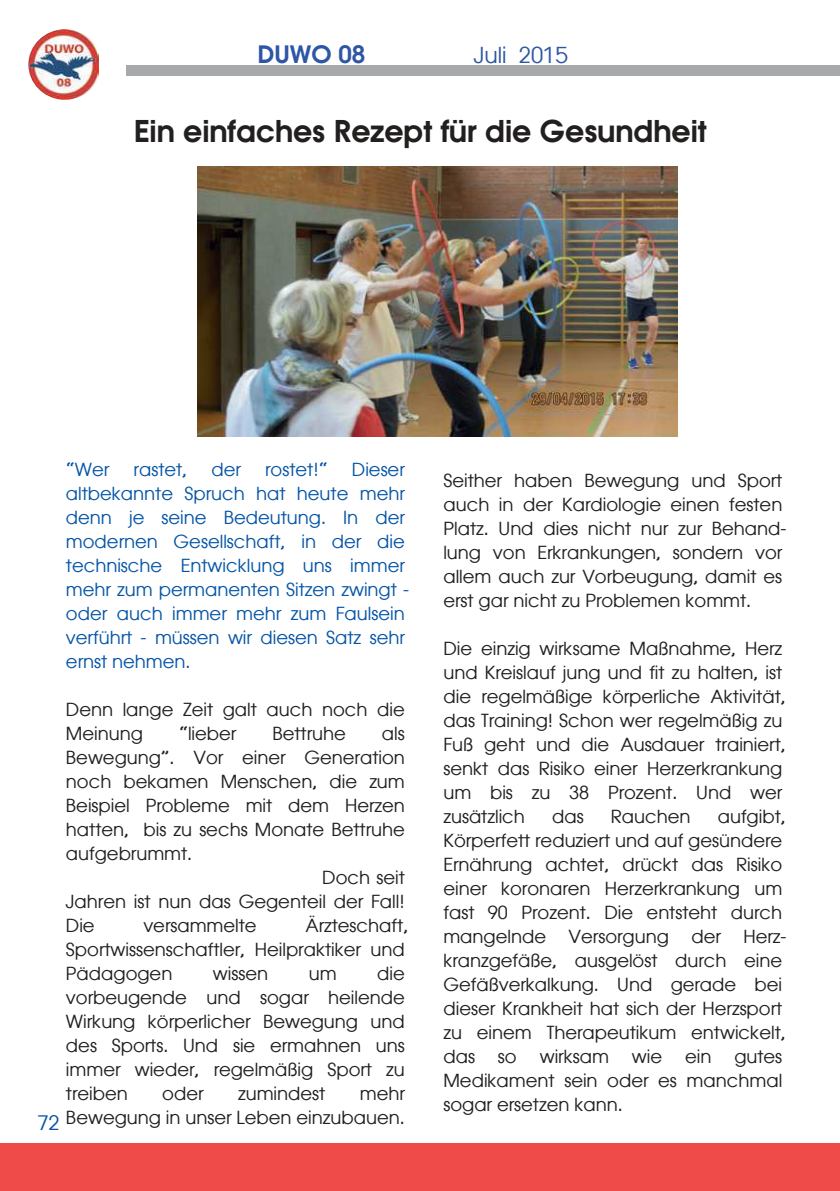
<style>
.page{position:relative;width:840px;height:1191px;background:#fff}
.page>*{position:absolute;margin:0;border:0;box-sizing:border-box;transform-origin:0 0}
.t1{font:600 30px "Atlanta";color:#221f1f}
.t2{font:600 24px "Atlanta";color:#2e56a6}
.t3{font:22px "Atlanta";color:#2e56a6}
.t4{font:20px "Atlanta";color:#0655a6}
.t5{font:18px/24px "Atlanta";color:#221f1f}
.t6{font:18px/24px "Atlanta";color:#0655a6}
</style>
<div class="page">
<img style="left:28px;top:29px;width:71px;height:71px">
<div style="left:127px;top:65px;width:712px;height:10px;background:#a7a9ab"></div>
<div style="left:0;top:1143px;width:839px;height:48px;background:#ef4b49"></div>
<img style="left:197px;top:167px;width:480px;height:269px">
<h2 class="t2" style="left:257px;top:41px;width:109px">DUWO 08</h2>
<p class="t3" style="left:473px;top:44px;width:95px">Juli 2015</p>
<h1 class="t1" style="left:134px;top:114px;width:574px">Ein einfaches Rezept für die Gesundheit</h1>
<p class="t6" style="left:66px;top:458px;width:45px">“Wer</p>
<p class="t6" style="left:133px;top:458px;width:55px">rastet,</p>
<p class="t6" style="left:211px;top:458px;width:31px">der</p>
<p class="t6" style="left:265px;top:458px;width:64px">rostet!“</p>
<p class="t6" style="left:66px;top:458px;width:344px;text-indent:286px">Dieser altbekannte Spruch hat heute mehr denn je seine Bedeutung. In der modernen Gesellschaft, in der die technische Entwicklung uns immer mehr zum permanenten Sitzen zwingt - oder auch immer mehr zum Faulsein verführt - müssen wir diesen Satz sehr ernst nehmen.</p>
<p class="t5" style="left:66px;top:698px;width:340px">Denn lange Zeit galt auch noch die<br>Meinung</p>
<p class="t5" style="left:179px;top:722px;width:59px">“lieber</p>
<p class="t5" style="left:272px;top:722px;width:75px">Bettruhe</p>
<p class="t5" style="left:382px;top:722px;width:24px">als</p>
<p class="t5" style="left:66px;top:746px;width:340px">Bewegung”. Vor einer Generation</p>
<p class="t5" style="left:66px;top:770px;width:340px">noch bekamen Menschen, die zum</p>
<p class="t5" style="left:66px;top:794px;width:340px">Beispiel Probleme mit dem Herzen</p>
<p class="t5" style="left:66px;top:818px;width:340px">hatten, bis zu sechs Monate Bettruhe</p>
<p class="t5" style="left:66px;top:842px;width:128px">aufgebrummt.</p>
<p class="t5" style="left:322px;top:866px;width:84px">Doch seit</p>
<p class="t5" style="left:66px;top:890px;width:340px">Jahren ist nun das Gegenteil der Fall!</p>
<p class="t5" style="left:66px;top:914px;width:30px">Die</p>
<p class="t5" style="left:143px;top:914px;width:115px">versammelte</p>
<p class="t5" style="left:66px;top:914px;width:343px;text-indent:239px">Ärzteschaft,<br>Sportwissenschaftler, Heilpraktiker und<br>Pädagogen</p>
<p class="t5" style="left:66px;top:962px;width:340px;text-align:justify;text-indent:311px">die vorbeugende und sogar heilende Wirkung körperlicher Bewegung und des Sports. Und sie ermahnen uns immer wieder, regelmäßig Sport zu treiben</p>
<p class="t5" style="left:213px;top:962px;width:57px">wissen</p>
<p class="t5" style="left:308px;top:962px;width:29px">um</p>
<p class="t5" style="left:66px;top:1082px;width:340px;text-align:right">mehr<br>Bewegung in unser Leben einzubauen.</p>
<p class="t5" style="left:162px;top:1082px;width:43px">oder</p>
<p class="t5" style="left:238px;top:1082px;width:89px">zumindest</p>
<p class="t4" style="left:38px;top:1112px;width:24px">72</p>
<p class="t5" style="left:443px;top:469px;width:344px">Seither haben Bewegung und Sport auch in der Kardiologie einen festen Platz. Und dies nicht nur zur Behand&shy;lung von Erkrankungen, sondern vor allem auch zur Vorbeugung, damit es erst gar nicht zu Problemen kommt.</p>
<p class="t5" style="left:443px;top:637px;width:344px">Die einzig wirksame Maßnahme, Herz und Kreislauf jung und fit zu halten, ist die regelmäßige körperliche Aktivität, das Training! Schon wer regelmäßig zu Fuß geht und die Ausdauer trainiert, senkt das Risiko einer Herzerkrankung um bis zu 38 Prozent. Und wer zusätzlich</p>
<p class="t5" style="left:443px;top:805px;width:344px;text-indent:274px">aufgibt,<br>Körperfett reduziert und auf gesündere<br>Ernährung achtet, drückt das Risiko einer koronaren Herzerkrankung um fast 90 Prozent. Die entsteht durch mangelnde</p>
<p class="t5" style="left:552px;top:805px;width:33px">das</p>
<p class="t5" style="left:610px;top:805px;width:81px">Rauchen</p>
<p class="t5" style="left:443px;top:925px;width:344px;text-indent:300px">Herz&shy;kranzgefäße, ausgelöst durch eine<br>Gefäßverkalkung. Und gerade bei dieser Krankheit hat sich der Herzsport zu einem Therapeutikum entwickelt, das</p>
<p class="t5" style="left:568px;top:925px;width:102px">Versorgung</p>
<p class="t5" style="left:691px;top:925px;width:31px">der</p>
<p class="t5" style="left:497px;top:1045px;width:20px">so</p>
<p class="t5" style="left:539px;top:1045px;width:71px">wirksam</p>
<p class="t5" style="left:631px;top:1045px;width:32px">wie</p>
<p class="t5" style="left:684px;top:1045px;width:28px">ein</p>
<p class="t5" style="left:443px;top:1045px;width:340px;text-align:justify;text-indent:291px">gutes Medikament sein oder es manchmal sogar ersetzen kann.</p>
</div>
